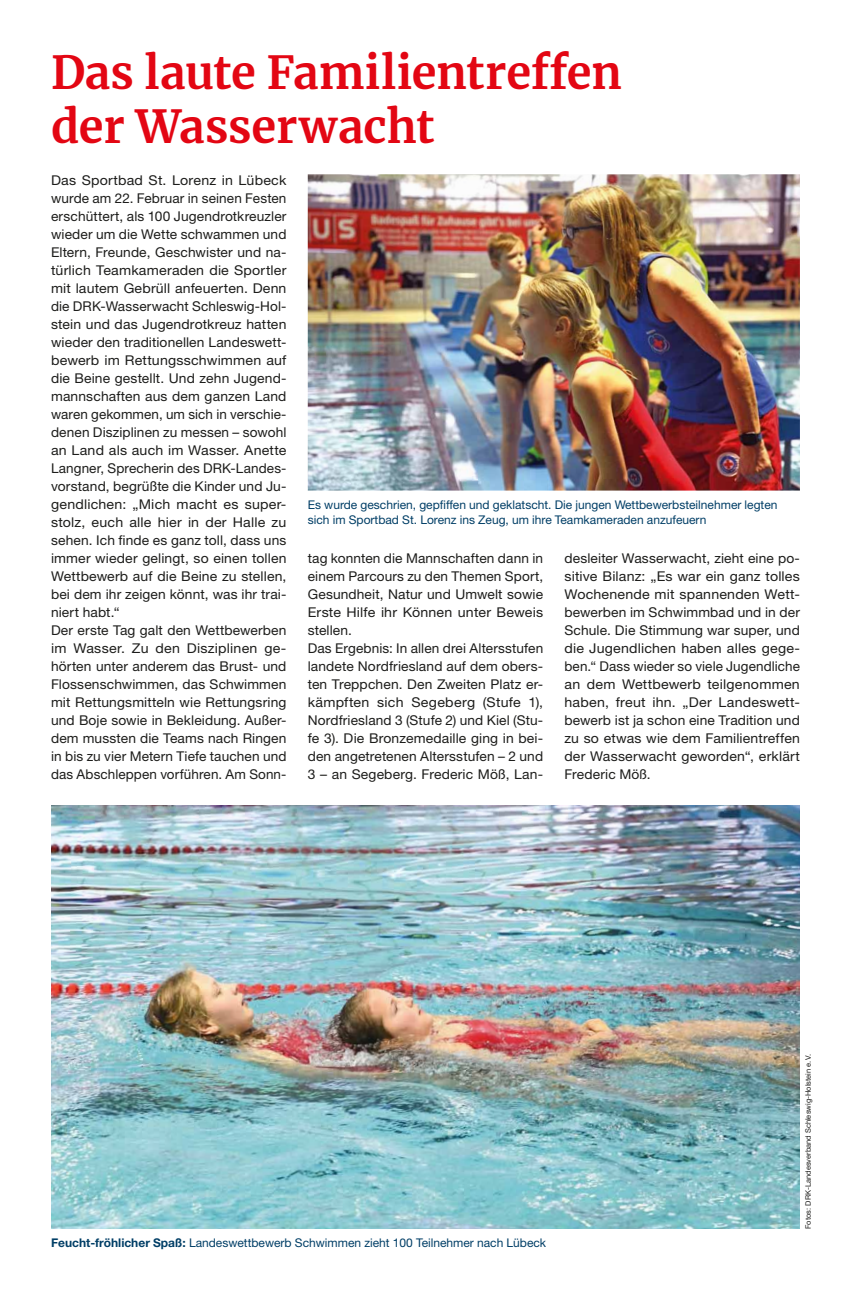
<style>
.page{position:relative;width:851px;height:1297px;background:#fff}
.page>*{position:absolute;margin:0;border:0;box-sizing:border-box;transform-origin:0 0}
.MGB_Headline{font:700 45px/54px "Merriweather";letter-spacing:-.005em;color:#e30613}
.MGB_Copy{font:13.5px/18px "Helvetica Neue LT Pro";letter-spacing:.01em;color:#1d1d1b;text-align:justify}
.MGB_Copy-2{font:13.5px/18px "Helvetica Neue LT Pro";letter-spacing:.01em;color:#1d1d1b;text-align:justify;scale:1.05 1}
.MGB_BU{font:12px/15px "Helvetica Neue LT Pro";color:#003e66}
.MGB_Fotocredits{font:7.5px "Helvetica Neue LT Pro";color:#1d1d1b}
.s1{font-weight:700}
</style>
<div class="page">
<img style="left:308px;top:174px;width:491px;height:317px">
<img style="left:51px;top:806px;width:748px;height:423px">
<p class="MGB_Headline" style="left:51px;top:45px;width:572px">Das laute Familientreffen der Wasserwacht</p>
<p class="MGB_Copy-2" style="left:51px;top:170px;width:226px">Das Sportbad St. Lorenz in Lübeck wurde am 22. Februar in seinen Festen erschüttert, als 100 Jugendrotkreuzler wieder um die Wette schwammen und Eltern, Freunde, Geschwister und na&shy;türlich Teamkameraden die Sportler mit lautem Gebrüll anfeuerten. Denn die DRK-Wasserwacht Schleswig-Hol&shy;stein und das Jugendrotkreuz hatten wieder den traditionellen Landeswett&shy;bewerb im Rettungsschwimmen auf die Beine gestellt. Und zehn Jugend&shy;mannschaften aus dem ganzen Land waren gekommen, um sich in verschie&shy;denen Disziplinen zu messen – sowohl an Land als auch im Wasser. Anette Langner, Sprecherin des DRK-Landes&shy;vorstand, begrüßte die Kinder und Ju&shy;gendlichen: „Mich macht es super&shy;stolz, euch alle hier in der Halle zu sehen. Ich finde es ganz toll, dass uns immer wieder gelingt, so einen tollen Wettbewerb auf die Beine zu stellen, bei dem ihr zeigen könnt, was ihr trai&shy;niert habt.“</p>
<p class="MGB_Copy" style="left:51px;top:620px;width:237px">Der erste Tag galt den Wettbewerben im Wasser. Zu den Disziplinen ge&shy;hörten unter anderem das Brust- und Flossenschwimmen, das Schwimmen mit Rettungsmitteln wie Rettungsring und Boje sowie in Bekleidung. Außer&shy;dem mussten die Teams nach Ringen in bis zu vier Metern Tiefe tauchen und das Abschleppen vorführen. Am Sonn-</p>
<p class="MGB_BU" style="left:308px;top:497px;width:471px">Es wurde geschrien, gepfiffen und geklatscht. Die jungen Wettbewerbsteilnehmer legten sich im Sportbad St. Lorenz ins Zeug, um ihre Teamkameraden anzufeuern</p>
<p class="MGB_Copy" style="left:308px;top:548px;width:237px">tag konnten die Mannschaften dann in einem Parcours zu den Themen Sport, Gesundheit, Natur und Umwelt sowie Erste Hilfe ihr Können unter Beweis stellen.</p>
<p class="MGB_Copy" style="left:308px;top:638px;width:237px">Das Ergebnis: In allen drei Altersstufen landete Nordfriesland auf dem obers&shy;ten Treppchen. Den Zweiten Platz er&shy;kämpften sich Segeberg (Stufe 1), Nordfriesland 3 (Stufe 2) und Kiel (Stu&shy;fe 3). Die Bronzemedaille ging in bei&shy;den angetretenen Altersstufen – 2 und 3 – an Segeberg. Frederic Möß, Lan-</p>
<p class="MGB_Copy" style="left:564px;top:548px;width:237px">desleiter Wasserwacht, zieht eine po&shy;sitive Bilanz: „Es war ein ganz tolles Wochenende mit spannenden Wett&shy;bewerben im Schwimmbad und in der Schule. Die Stimmung war super, und die Jugendlichen haben alles gege&shy;ben.“ Dass wieder so viele Jugendliche an dem Wettbewerb teilgenommen haben, freut ihn. „Der Landeswett&shy;bewerb ist ja schon eine Tradition und zu so etwas wie dem Familientreffen der Wasserwacht geworden“, erklärt Frederic Möß.</p>
<p class="MGB_BU" style="left:51px;top:1234px;width:496px"><span class="s1">Feucht-fröhlicher Spaß:</span> Landeswettbewerb Schwimmen zieht 100 Teilnehmer nach Lübeck</p>
<p class="MGB_Fotocredits" style="left:803px;top:1229px;width:176px;rotate:-90deg">Fotos: DRK-Landesverband Schleswig-Holstein e.V.</p>
</div>
